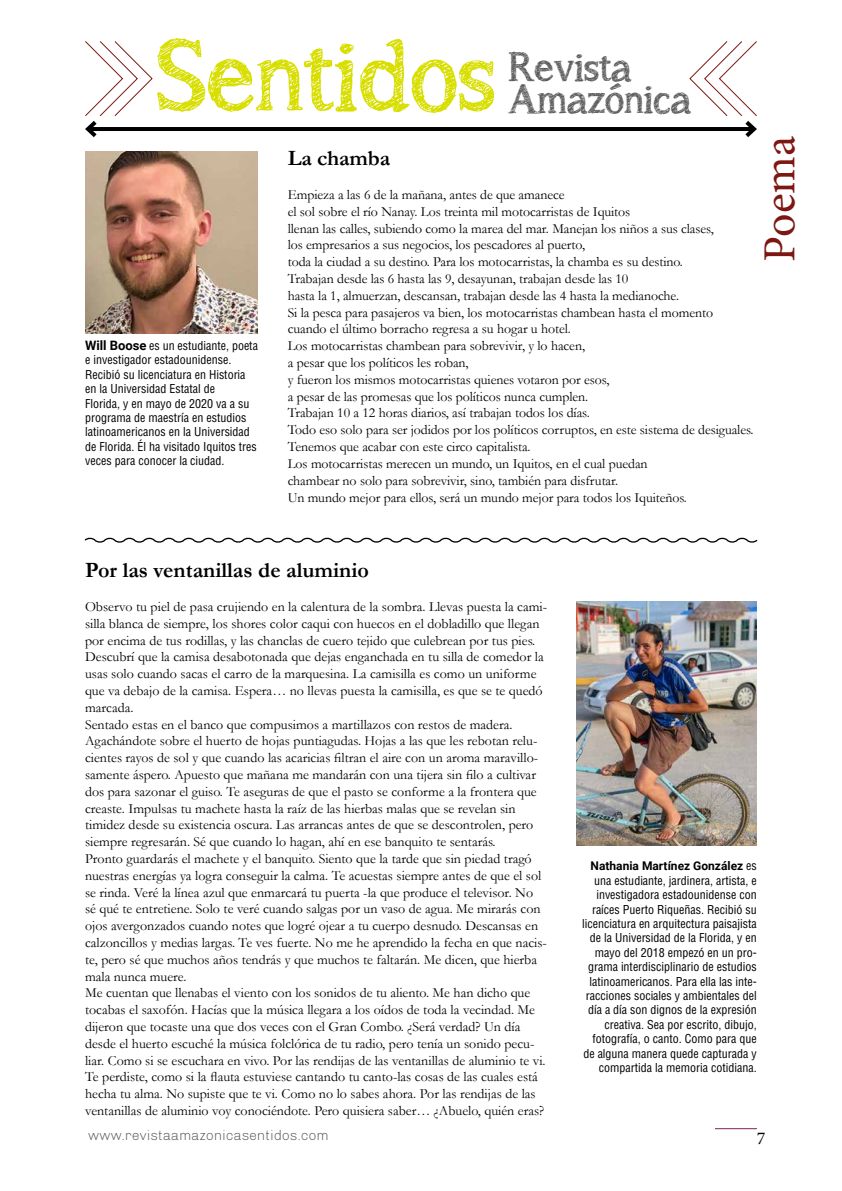
<style>
.page{position:relative;width:842px;height:1191px;background:#fff}
.page>*{position:absolute;margin:0;border:0;box-sizing:border-box;transform-origin:0 0}
.t1{font:100px "asongforjennifer";color:#d8df00}
.t2{font:46px "Minion Pro";color:#7d1711}
.t3{font:40px/32px "asongforjennifer";color:#5a5a5a}
.t4{font:700 22px "Garamond";color:#000}
.t5{font:18px "Minion Pro";color:#000}
.t6{font:14px/16.8px "Garamond";color:#000}
.t7{font:300 14px "Chivo";color:#575756}
.t8{font:condensed 12px/14.4px "Helvetica LT Std";color:#000}
.t9{font:700 12px "Roboto";color:#000}
.s1{font-family:"Roboto";font-weight:700;font-stretch:normal;font-size:13px}
.s2{font-family:"Helvetica LT Std";font-weight:400;font-stretch:condensed}
</style>
<div class="page">
<hr style="left:715px;top:1128px;width:42px;height:1px;background:#871b64">
<hr style="left:88px;top:127px;width:666px;height:4px;background:#000">
<svg style="left:85px;top:41px;width:68px;height:97px"></svg>
<svg style="left:689px;top:41px;width:68px;height:97px"></svg>
<img style="left:85px;top:151px;width:173px;height:182px">
<img style="left:577px;top:602px;width:180px;height:243px">
<svg style="left:84px;top:537px;width:674px;height:6px"></svg>
<h1 class="t1" style="left:157px;top:16px;width:340px">Sentidos</h1>
<h3 class="t3" style="left:509px;top:51px;width:184px">Revista<br>Amazónica</h3>
<p class="t8" style="left:85px;top:338px;width:174px"><span class="s1">Will Boose</span> es un estudiante, poeta e investigador estadounidense.<br>Recibió su licenciatura en Historia en la Universidad Estatal de<br>Florida, y en mayo de 2020 va a su programa de maestría en estudios latinoamericanos en la Universidad de Florida. Él ha visitado Iquitos tres veces para conocer la ciudad.</p>
<h3 class="t4" style="left:288px;top:143px;width:104px">La chamba</h3>
<p class="t6" style="left:288px;top:186px;width:467px">Empieza a las 6 de la mañana, antes de que amanece<br>el sol sobre el río Nanay. Los treinta mil motocarristas de Iquitos<br>llenan las calles, subiendo como la marea del mar. Manejan los niños a sus clases,<br>los empresarios a sus negocios, los pescadores al puerto,<br>toda la ciudad a su destino. Para los motocarristas, la chamba es su destino.<br>Trabajan desde las 6 hasta las 9, desayunan, trabajan desde las 10<br>hasta la 1, almuerzan, descansan, trabajan desde las 4 hasta la medianoche.<br>Si la pesca para pasajeros va bien, los motocarristas chambean hasta el momento cuando el último borracho regresa a su hogar u hotel.<br>Los motocarristas chambean para sobrevivir, y lo hacen,<br>a pesar que los políticos les roban,<br>y fueron los mismos motocarristas quienes votaron por esos,<br>a pesar de las promesas que los políticos nunca cumplen.<br>Trabajan 10 a 12 horas diarios, así trabajan todos los días.<br>Todo eso solo para ser jodidos por los políticos corruptos, en este sistema de desiguales.<br>Tenemos que acabar con este circo capitalista.<br>Los motocarristas merecen un mundo, un Iquitos, en el cual puedan<br>chambear no solo para sobrevivir, sino, también para disfrutar.<br>Un mundo mejor para ellos, será un mundo mejor para todos los Iquiteños.</p>
<h2 class="t2" style="left:749px;top:262px;width:127px;rotate:-90deg">Poema</h2>
<h3 class="t4" style="left:85px;top:555px;width:286px">Por las ventanillas de aluminio</h3>
<p class="t6" style="left:85px;top:598px;width:464px">Observo tu piel de pasa crujiendo en la calentura de la sombra. Llevas puesta la cami&shy;silla blanca de siempre, los shores color caqui con huecos en el dobladillo que llegan por encima de tus rodillas, y las chanclas de cuero tejido que culebrean por tus pies.<br>Descubrí que la camisa desabotonada que dejas enganchada en tu silla de comedor la usas solo cuando sacas el carro de la marquesina. La camisilla es como un uniforme que va debajo de la camisa. Espera… no llevas puesta la camisilla, es que se te quedó marcada.<br>Sentado estas en el banco que compusimos a martillazos con restos de madera.<br>Agachándote sobre el huerto de hojas puntiagudas. Hojas a las que les rebotan relu&shy;cientes rayos de sol y que cuando las acaricias filtran el aire con un aroma maravillo&shy;samente áspero. Apuesto que mañana me mandarán con una tijera sin filo a cultivar dos para sazonar el guiso. Te aseguras de que el pasto se conforme a la frontera que creaste. Impulsas tu machete hasta la raíz de las hierbas malas que se revelan sin timidez desde su existencia oscura. Las arrancas antes de que se descontrolen, pero siempre regresarán. Sé que cuando lo hagan, ahí en ese banquito te sentarás.<br>Pronto guardarás el machete y el banquito. Siento que la tarde que sin piedad tragó nuestras energías ya logra conseguir la calma. Te acuestas siempre antes de que el sol se rinda. Veré la línea azul que enmarcará tu puerta -la que produce el televisor. No sé qué te entretiene. Solo te veré cuando salgas por un vaso de agua. Me mirarás con ojos avergonzados cuando notes que logré ojear a tu cuerpo desnudo. Descansas en calzoncillos y medias largas. Te ves fuerte. No me he aprendido la fecha en que nacis&shy;te, pero sé que muchos años tendrás y que muchos te faltarán. Me dicen, que hierba mala nunca muere.<br>Me cuentan que llenabas el viento con los sonidos de tu aliento. Me han dicho que tocabas el saxofón. Hacías que la música llegara a los oídos de toda la vecindad. Me dijeron que tocaste una que dos veces con el Gran Combo. ¿Será verdad? Un día desde el huerto escuché la música folclórica de tu radio, pero tenía un sonido pecu&shy;liar. Como si se escuchara en vivo. Por las rendijas de las ventanillas de aluminio te vi.<br>Te perdiste, como si la flauta estuviese cantando tu canto-las cosas de las cuales está hecha tu alma. No supiste que te vi. Como no lo sabes ahora. Por las rendijas de las ventanillas de aluminio voy conociéndote. Pero quisiera saber… ¿Abuelo, quién eras?</p>
<p class="t9" style="left:591px;top:857px;width:168px">Nathania Martínez González <span class="s2">es</span></p>
<p class="t8" style="left:582px;top:873px;width:176px;text-align:right">una estudiante, jardinera, artista, e investigadora estadounidense con raíces Puerto Riqueñas. Recibió su licenciatura en arquitectura paisajista de la Universidad de la Florida, y en mayo del 2018 empezó en un pro&shy;grama interdisciplinario de estudios latinoamericanos. Para ella las inte&shy;racciones sociales y ambientales del día a día son dignos de la expresión creativa. Sea por escrito, dibujo, fotografía, o canto. Como para que de alguna manera quede capturada y compartida la memoria cotidiana.</p>
<p class="t7" style="left:88px;top:1127px;width:242px">www.revistaamazonicasentidos.com</p>
<p class="t5" style="left:757px;top:1126px;width:10px">7</p>
</div>
